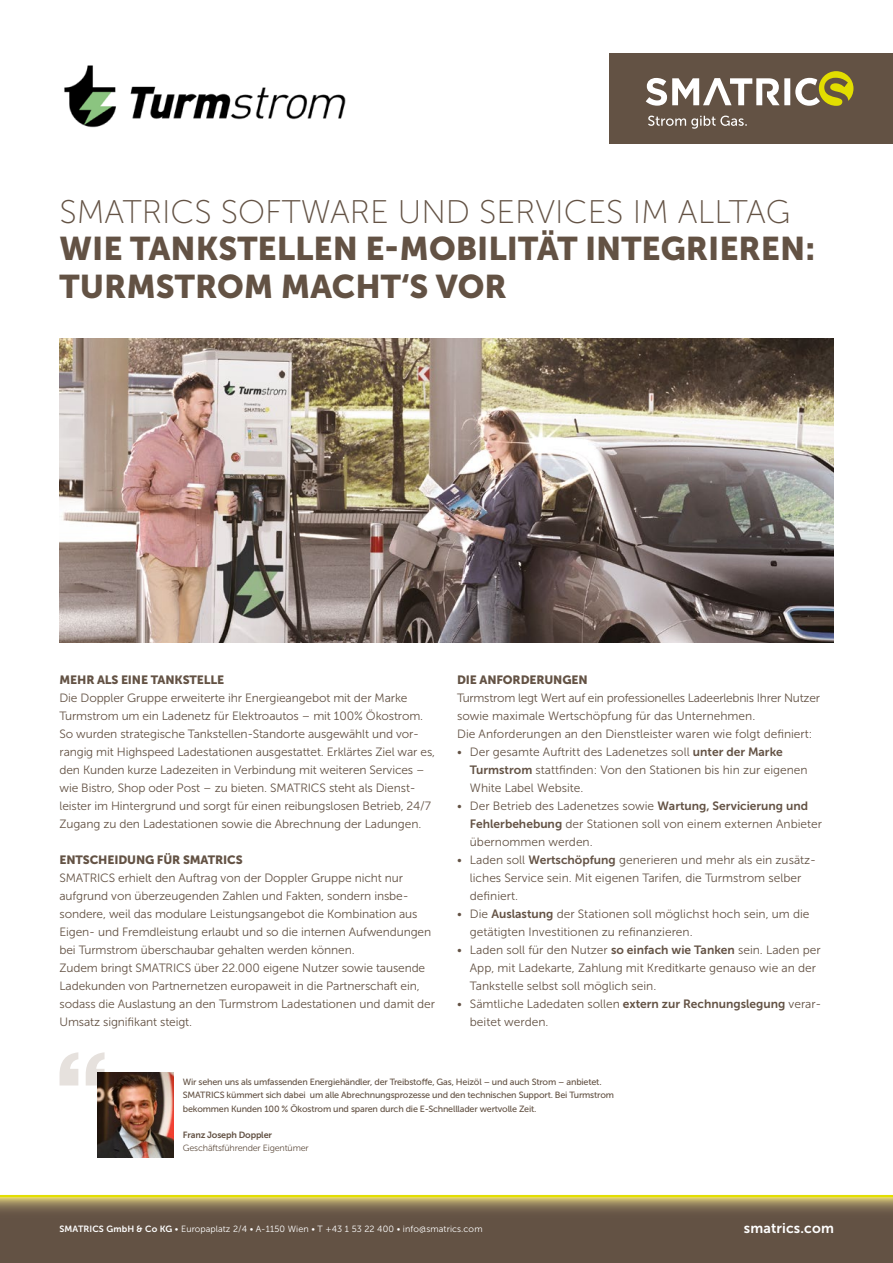
<style>
.page{position:relative;width:893px;height:1263px;background:#fff}
.page>*{position:absolute;margin:0;border:0;box-sizing:border-box;transform-origin:0 0}
.t1{font:32.7px/37.5px "Museo Sans 900";color:#635244}
.t2{font:32.7px "Museo Sans 100";color:#635244}
.t3{font:14.1px "Museo Sans 700";letter-spacing:.01em;color:#fff}
.t4{font:12px/18px "Museo Sans 300";letter-spacing:-.01em;color:#635244}
.t5{font:12px "Museo Sans 900";letter-spacing:-.01em;color:#635244}
.t6{font:9px/13.5px "Museo Sans 500";letter-spacing:-.02em;color:#635244}
.t7{font:9px "Museo Sans 300";letter-spacing:.01em;color:#fff}
.t8{font:9px "Museo Sans 300";letter-spacing:-.02em;color:#635244}
.t9{font:9px "Museo Sans 700";letter-spacing:-.02em;color:#635244}
.s1{font-family:"Museo Sans 700"}
</style>
<div class="page">
<div style="left:609px;top:53px;width:284px;height:90px;background:#635244"></div>
<svg style="left:648px;top:116px;width:99px;height:13px"></svg>
<svg style="left:646px;top:71px;width:207px;height:35px"></svg>
<svg style="left:0;top:1197px;width:893px;height:66px;background:#705f49"></svg>
<hr style="left:0;top:1195px;width:893px;height:2px;background:#e2de00">
<img style="left:64px;top:65px;width:282px;height:63px">
<svg style="left:60px;top:1052px;width:45px;height:33px"></svg>
<img style="left:98px;top:1072px;width:75px;height:85px">
<img style="left:60px;top:338px;width:773px;height:305px">
<h1 class="t2" style="left:60px;top:194px;width:732px">SMATRICS SOFTWARE UND SERVICES IM ALLTAG</h1>
<h1 class="t1" style="left:60px;top:230px;width:757px">WIE TANKSTELLEN E-MOBILITÄT INTEGRIEREN:<br>TURMSTROM MACHT‘S VOR</h1>
<p class="t5" style="left:60px;top:673px;width:166px">MEHR ALS EINE TANKSTELLE</p>
<p class="t4" style="left:60px;top:689px;width:377px">Die Doppler Gruppe erweiterte ihr Energieangebot mit der Marke Turmstrom um ein Ladenetz für Elektroautos – mit 100% Ökostrom.<br>So wurden strategische Tankstellen-Standorte ausgewählt und vor&shy;rangig mit Highspeed Ladestationen ausgestattet. Erklärtes Ziel war es, den Kunden kurze Ladezeiten in Verbindung mit weiteren Services – wie Bistro, Shop oder Post – zu bieten. SMATRICS steht als Dienst&shy;leister im Hintergrund und sorgt für einen reibungslosen Betrieb, 24/7<br>Zugang zu den Ladestationen sowie die Abrechnung der Ladungen.</p>
<p class="t5" style="left:60px;top:853px;width:185px">ENTSCHEIDUNG FÜR SMATRICS</p>
<p class="t4" style="left:60px;top:869px;width:377px">SMATRICS erhielt den Auftrag von der Doppler Gruppe nicht nur aufgrund von überzeugenden Zahlen und Fakten, sondern insbe&shy;sondere, weil das modulare Leistungsangebot die Kombination aus Eigen- und Fremdleistung erlaubt und so die internen Aufwendungen bei Turmstrom überschaubar gehalten werden können.<br>Zudem bringt SMATRICS über 22.000 eigene Nutzer sowie tausende Ladekunden von Partnernetzen europaweit in die Partnerschaft ein, sodass die Auslastung an den Turmstrom Ladestationen und damit der Umsatz signifikant steigt.</p>
<p class="t5" style="left:457px;top:673px;width:132px">DIE ANFORDERUNGEN</p>
<p class="t4" style="left:457px;top:689px;width:364px">Turmstrom legt Wert auf ein professionelles Ladeerlebnis Ihrer Nutzer sowie maximale Wertschöpfung für das Unternehmen.<br>Die Anforderungen an den Dienstleister waren wie folgt definiert:</p>
<p class="t4" style="left:470px;top:743px;width:339px;text-indent:-13px">• Der gesamte Auftritt des Ladenetzes soll <span class="s1">unter der Marke<br>Turmstrom</span> stattfinden: Von den Stationen bis hin zur eigenen<br>White Label Website.</p>
<p class="t4" style="left:470px;top:797px;width:354px;text-indent:-13px">• Der Betrieb des Ladenetzes sowie <span class="s1">Wartung, Servicierung und<br>Fehlerbehebung</span> der Stationen soll von einem externen Anbieter übernommen werden.</p>
<p class="t4" style="left:470px;top:851px;width:348px;text-indent:-13px">• Laden soll <span class="s1">Wertschöpfung</span> generieren und mehr als ein zusätz&shy;liches Service sein. Mit eigenen Tarifen, die Turmstrom selber definiert.</p>
<p class="t4" style="left:470px;top:905px;width:341px;text-indent:-13px">• Die <span class="s1">Auslastung</span> der Stationen soll möglichst hoch sein, um die getätigten Investitionen zu refinanzieren.</p>
<p class="t4" style="left:470px;top:941px;width:352px;text-indent:-13px">• Laden soll für den Nutzer <span class="s1">so einfach wie Tanken</span> sein. Laden per<br>App, mit Ladekarte, Zahlung mit Kreditkarte genauso wie an der<br>Tankstelle selbst soll möglich sein.</p>
<p class="t4" style="left:470px;top:995px;width:353px;text-indent:-13px">• Sämtliche Ladedaten sollen <span class="s1">extern zur Rechnungslegung</span> verar&shy;beitet werden.</p>
<p class="t6" style="left:183px;top:1075px;width:433px">Wir sehen uns als umfassenden Energiehändler, der Treibstoffe, Gas, Heizöl – und auch Strom – anbietet.<br>SMATRICS kümmert sich dabei um alle Abrechnungsprozesse und den technischen Support. Bei Turmstrom bekommen Kunden 100 % Ökostrom und sparen durch die E-Schnelllader wertvolle Zeit.</p>
<p class="t9" style="left:183px;top:1130px;width:91px">Franz Joseph Doppler</p>
<p class="t8" style="left:183px;top:1143px;width:127px">Geschäftsführender Eigentümer</p>
<p class="t7" style="left:60px;top:1224px;width:425px"><span class="s1">SMATRICS GmbH &amp; Co KG</span> • Europaplatz 2/4 • A-1150 Wien • T +43 1 53 22 400 • info@smatrics.com</p>
<p class="t3" style="left:744px;top:1220px;width:92px">smatrics.com</p>
</div>
